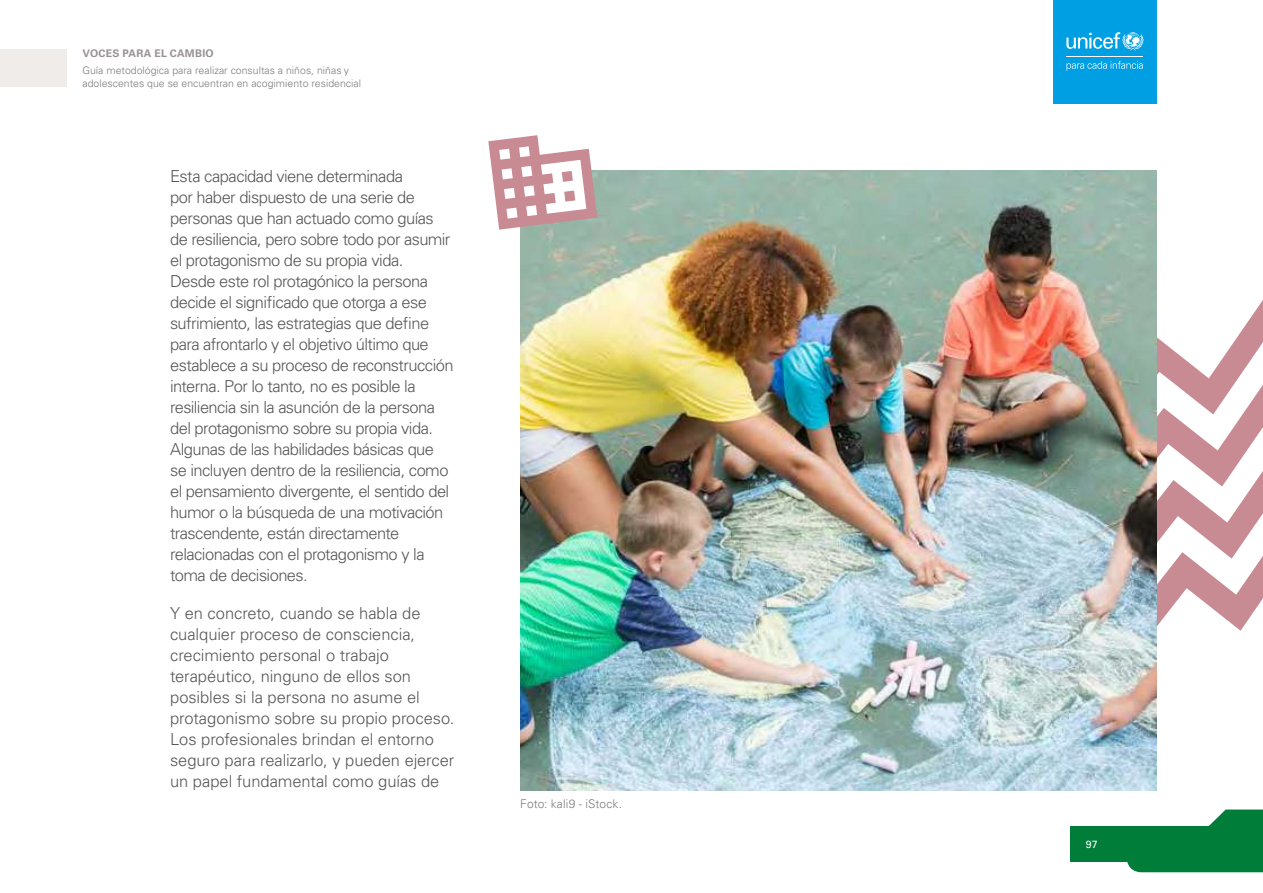
<style>
.page{position:relative;width:1263px;height:893px;background:#fff}
.page>*{position:absolute;margin:0;border:0;box-sizing:border-box;transform-origin:0 0}
.t1{font:300 16.5px/21px "Univers LT Pro 45";letter-spacing:-.03em;color:#575756}
.t2{font:300 16.5px/21px "Univers LT Pro 45";letter-spacing:-.005em;color:#575756}
.t3{font:300 12px "Univers LT Pro 45";letter-spacing:.005em;color:#7f7b7d}
.t4{font:300 10.5px/12.6px "Univers LT Pro 45";color:#7f7b7d}
.t5{font:700 10.5px "Univers LT Pro 65";letter-spacing:.025em;color:#979293}
.t6{font:10.5px "Univers LT Pro 55 Roman";color:#fff}
</style>
<div class="page">
<div style="left:0;top:49px;width:67px;height:37px;background:#f0ece9"></div>
<div style="left:1053px;top:0;width:104px;height:103px;background:#009fe3"></div>
<svg style="left:1066px;top:32px;width:77px;height:19px"></svg>
<hr style="left:1066px;top:56px;width:77px;height:1px;background:#fff">
<svg style="left:1066px;top:61px;width:77px;height:10px"></svg>
<div style="left:1071px;top:826px;width:192px;height:35px;background:#007d39"></div>
<svg style="left:1126px;top:809px;width:137px;height:63px"></svg>
<div style="left:1086px;top:840px;width:47px;height:13px;background:#007d39"></div>
<svg style="left:1157px;top:300px;width:106px;height:331px"></svg>
<img style="left:520px;top:170px;width:637px;height:621px">
<svg style="left:488px;top:135px;width:109px;height:95px"></svg>
<p class="t5" style="left:83px;top:47px;width:133px">VOCES PARA EL CAMBIO</p>
<p class="t4" style="left:82px;top:64px;width:280px">Guía metodológica para realizar consultas a niños, niñas y adolescentes que se encuentran en acogimiento residencial</p>
<p class="t1" style="left:170px;top:166px;width:285px">Esta capacidad viene determinada<br>por haber dispuesto de una serie de personas que han actuado como guías de resiliencia, pero sobre todo por asumir el protagonismo de su propia vida.<br>Desde este rol protagónico la persona decide el significado que otorga a ese sufrimiento, las estrategias que define para afrontarlo y el objetivo último que establece a su proceso de reconstrucción interna. Por lo tanto, no es posible la resiliencia sin la asunción de la persona del protagonismo sobre su propia vida.<br>Algunas de las habilidades básicas que se incluyen dentro de la resiliencia, como el pensamiento divergente, el sentido del humor o la búsqueda de una motivación trascendente, están directamente relacionadas con el protagonismo y la toma de decisiones.</p>
<p class="t2" style="left:170px;top:603px;width:286px">Y en concreto, cuando se habla de cualquier proceso de consciencia, crecimiento personal o trabajo terapéutico, ninguno de ellos son posibles si la persona no asume el protagonismo sobre su propio proceso.<br>Los profesionales brindan el entorno seguro para realizarlo, y pueden ejercer un papel fundamental como guías de</p>
<p class="t3" style="left:520px;top:797px;width:103px">Foto: kali9 - iStock.</p>
<p class="t6" style="left:1086px;top:838px;width:13px">97</p>
</div>
